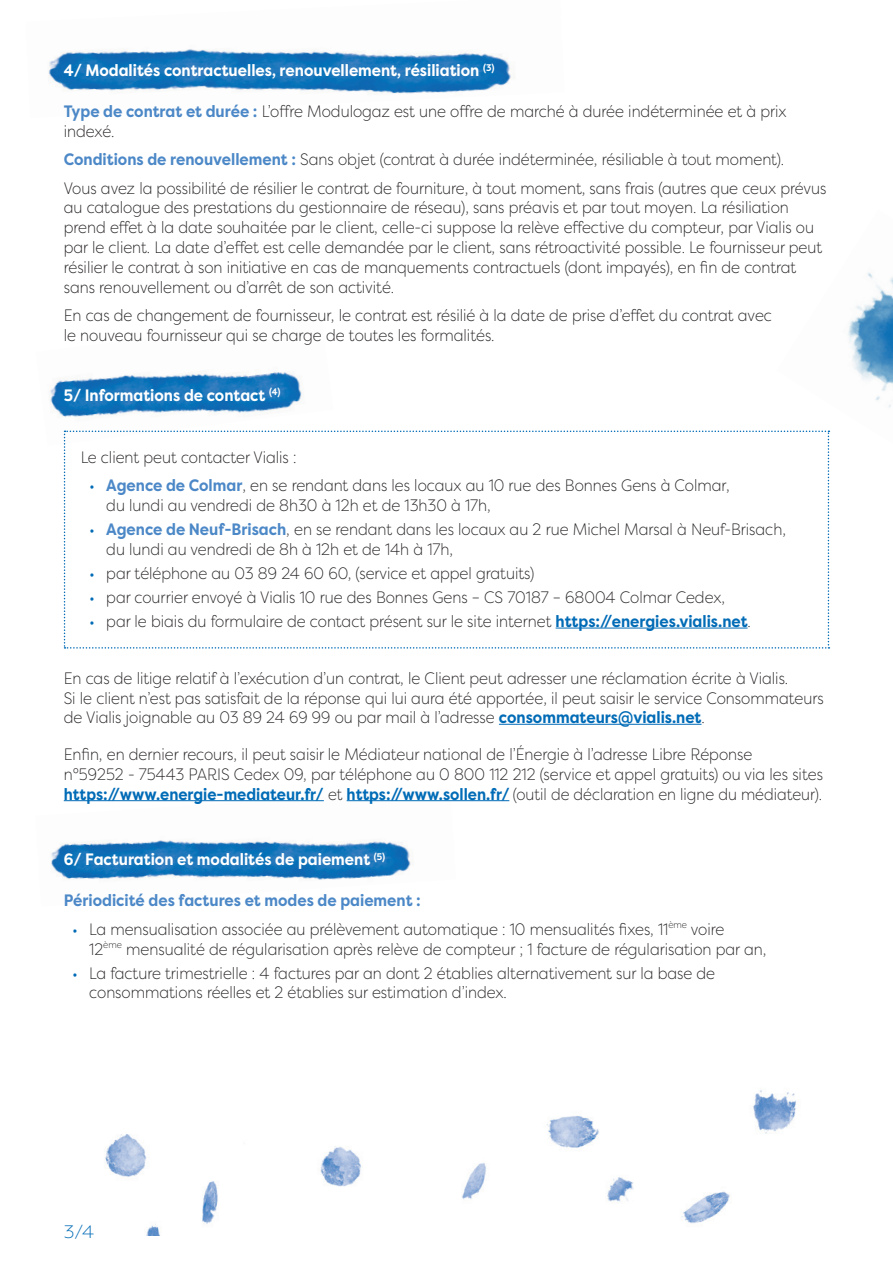
<style>
.page{position:relative;width:893px;height:1263px;background:#fff}
.page>*{position:absolute;margin:0;border:0;box-sizing:border-box;transform-origin:0 0}
.t1{font:300 18px "Filson Pro";color:#006bb6}
.t2{font:300 16.5px/19.8px "Filson Pro";color:#231f20;scale:.91 1}
.t3{font:700 16.5px "Filson Pro";color:#fff;scale:.91 1}
.t4{font:700 16.5px "Filson Pro";color:#4c88c7;scale:.91 1}
.s1{font-weight:700;color:#4c88c7}
.s2{color:#006bb6}
.s3{font-weight:700;color:#006bb6}
</style>
<div class="page">
<img style="left:51px;top:800px;width:405px;height:80px">
<img style="left:50px;top:372px;width:282px;height:72px">
<img style="left:777px;top:272px;width:116px;height:171px">
<img style="left:105px;top:1090px;width:691px;height:145px">
<img style="left:48px;top:49px;width:464px;height:45px">
<hr style="left:499px;top:724px;width:202px;height:1px;background:#006bb6">
<hr style="left:64px;top:800px;width:260px;height:1px;background:#006bb6">
<hr style="left:347px;top:800px;width:162px;height:1px;background:#006bb6">
<svg style="left:64px;top:431px;width:765px;height:218px"></svg>
<p class="t3" style="left:64px;top:60px;width:475px">4/ Modalités contractuelles, renouvellement, résiliation <sup>(3)</sup></p>
<p class="t2" style="left:64px;top:101px;width:796px"><span class="s1">Type de contrat et durée :</span> L’offre Modulogaz est une offre de marché à durée indéterminée et à prix indexé.</p>
<p class="t2" style="left:64px;top:145px;width:839px;line-height:28.3px"><span class="s1">Conditions de renouvellement :</span> Sans objet (contrat à durée indéterminée, résiliable à tout moment).<br>Vous avez la possibilité de résilier le contrat de fourniture, à tout moment, sans frais (autres que ceux prévus</p>
<p class="t2" style="left:64px;top:197px;width:835px">au catalogue des prestations du gestionnaire de réseau), sans préavis et par tout moyen. La résiliation prend effet à la date souhaitée par le client, celle-ci suppose la relève effective du compteur, par Vialis ou par le client. La date d’effet est celle demandée par le client, sans rétroactivité possible. Le fournisseur peut résilier le contrat à son initiative en cas de manquements contractuels (dont impayés), en fin de contrat sans renouvellement ou d’arrêt de son activité.</p>
<p class="t2" style="left:64px;top:305px;width:780px">En cas de changement de fournisseur, le contrat est résilié à la date de prise d’effet du contrat avec le nouveau fournisseur qui se charge de toutes les formalités.</p>
<p class="t3" style="left:64px;top:385px;width:240px">5/ Informations de contact <sup>(4)</sup></p>
<p class="t2" style="left:81px;top:447px;width:239px">Le client peut contacter Vialis :</p>
<p class="t2" style="left:106px;top:475px;width:686px;text-indent:-17px"><span class="s2">•</span> <span class="s1">Agence de Colmar</span>, en se rendant dans les locaux au 10 rue des Bonnes Gens à Colmar, du lundi au vendredi de 8h30 à 12h et de 13h30 à 17h,</p>
<p class="t2" style="left:106px;top:519px;width:748px;text-indent:-17px"><span class="s2">•</span> <span class="s1">Agence de Neuf-Brisach</span>, en se rendant dans les locaux au 2 rue Michel Marsal à Neuf-Brisach, du lundi au vendredi de 8h à 12h et de 14h à 17h,</p>
<p class="t2" style="left:89px;top:563px;width:490px"><span class="s2">•</span> par téléphone au 03 89 24 60 60, (service et appel gratuits)</p>
<p class="t2" style="left:89px;top:587px;width:700px"><span class="s2">•</span> par courrier envoyé à Vialis 10 rue des Bonnes Gens – CS 70187 – 68004 Colmar Cedex,</p>
<p class="t2" style="left:89px;top:611px;width:729px"><span class="s2">•</span> par le biais du formulaire de contact présent sur le site internet <span class="s3">https://energies.vialis.net</span>.</p>
<p class="t2" style="left:64px;top:668px;width:837px">En cas de litige relatif à l’exécution d’un contrat, le Client peut adresser une réclamation écrite à Vialis.<br>Si le client n’est pas satisfait de la réponse qui lui aura été apportée, il peut saisir le service Consommateurs de Vialis joignable au 03 89 24 69 99 ou par mail à l’adresse <span class="s3">consommateurs@vialis.net</span>.</p>
<p class="t2" style="left:64px;top:744px;width:836px">Enfin, en dernier recours, il peut saisir le Médiateur national de l’Énergie à l’adresse Libre Réponse<br>n°59252 - 75443 PARIS Cedex 09, par téléphone au 0 800 112 212 (service et appel gratuits) ou via les sites <span class="s3">https://www.energie-mediateur.fr/</span> et <span class="s3">https://www.sollen.fr/</span> (outil de déclaration en ligne du médiateur).</p>
<p class="t3" style="left:64px;top:849px;width:355px">6/ Facturation et modalités de paiement <sup>(5)</sup></p>
<p class="t4" style="left:64px;top:890px;width:394px">Périodicité des factures et modes de paiement :</p>
<p class="t2" style="left:89px;top:919px;width:745px;text-indent:-17px"><span class="s2">•</span> La mensualisation associée au prélèvement automatique : 10 mensualités fixes, 11<sup>ème</sup> voire<br>12<sup>ème</sup> mensualité de régularisation après relève de compteur ; 1 facture de régularisation par an,</p>
<p class="t2" style="left:89px;top:962px;width:689px;text-indent:-17px"><span class="s2">•</span> La facture trimestrielle : 4 factures par an dont 2 établies alternativement sur la base de consommations réelles et 2 établies sur estimation d’index.</p>
<p class="t1" style="left:64px;top:1220px;width:32px">3/4</p>
</div>
